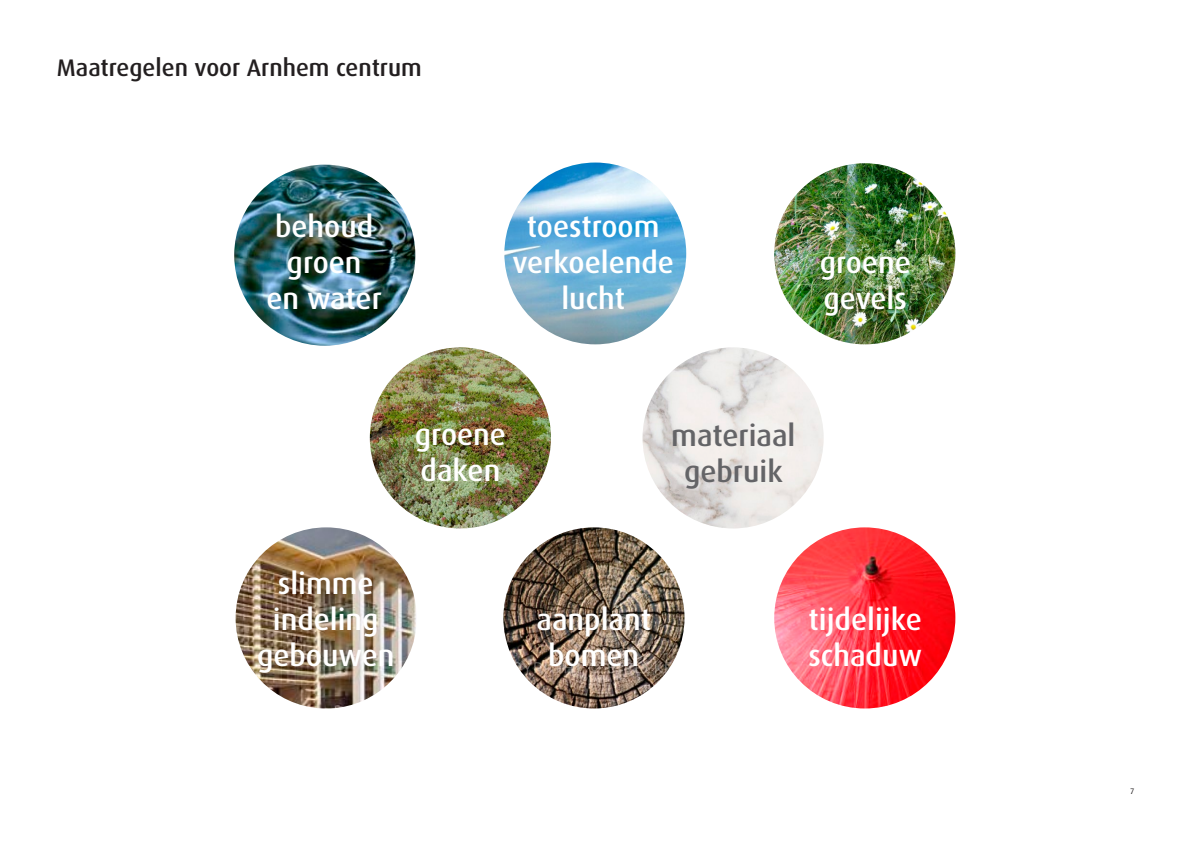
<style>
.page{position:relative;width:1191px;height:842px;background:#fff}
.page>*{position:absolute;margin:0;border:0;box-sizing:border-box;transform-origin:0 0}
.PR_-_bijschrift_grij{font:500 30px "Dax OT";color:#fff}
.PR_-_bijschrift_grij-2{font:500 30px "Dax OT";color:#646467}
.PR_-_bijschrift_grij-3{font:500 24px "Dax OT";color:#231f20}
.t1{font:8px "Dax OT";color:#231f20}
</style>
<div class="page">
<img style="left:504px;top:163px;width:182px;height:181px;border-radius:91px">
<img style="left:774px;top:163px;width:181px;height:181px;border-radius:91px">
<img style="left:774px;top:527px;width:181px;height:181px;border-radius:91px">
<img style="left:503px;top:527px;width:181px;height:181px;border-radius:91px">
<img style="left:236px;top:527px;width:181px;height:181px;border-radius:89px">
<img style="left:370px;top:347px;width:181px;height:181px;border-radius:91px">
<img style="left:642px;top:347px;width:181px;height:181px;border-radius:91px">
<img style="left:234px;top:165px;width:181px;height:181px;border-radius:91px">
<p class="PR_-_bijschrift_grij-3" style="left:57px;top:45px;width:366px">Maatregelen voor Arnhem centrum</p>
<p class="PR_-_bijschrift_grij" style="left:275px;top:198px;width:100px">behoud</p>
<p class="PR_-_bijschrift_grij" style="left:287px;top:234px;width:76px">groen</p>
<p class="PR_-_bijschrift_grij" style="left:266px;top:270px;width:117px">en water</p>
<p class="PR_-_bijschrift_grij" style="left:527px;top:198px;width:134px">toestroom</p>
<p class="PR_-_bijschrift_grij" style="left:512px;top:234px;width:163px">verkoelende</p>
<p class="PR_-_bijschrift_grij" style="left:561px;top:270px;width:65px">lucht</p>
<p class="PR_-_bijschrift_grij" style="left:819px;top:233px;width:93px">groene</p>
<p class="PR_-_bijschrift_grij" style="left:823px;top:269px;width:85px">gevels</p>
<p class="PR_-_bijschrift_grij" style="left:415px;top:406px;width:93px">groene</p>
<p class="PR_-_bijschrift_grij" style="left:420px;top:442px;width:81px">daken</p>
<p class="PR_-_bijschrift_grij-2" style="left:671px;top:407px;width:126px">materiaal</p>
<p class="PR_-_bijschrift_grij-2" style="left:684px;top:443px;width:100px">gebruik</p>
<p class="PR_-_bijschrift_grij" style="left:278px;top:555px;width:97px">slimme</p>
<p class="PR_-_bijschrift_grij" style="left:273px;top:591px;width:107px">indeling</p>
<p class="PR_-_bijschrift_grij" style="left:257px;top:627px;width:139px">gebouwen</p>
<p class="PR_-_bijschrift_grij" style="left:536px;top:591px;width:116px">aanplant</p>
<p class="PR_-_bijschrift_grij" style="left:548px;top:627px;width:93px">bomen</p>
<p class="PR_-_bijschrift_grij" style="left:808px;top:591px;width:115px">tijdelijke</p>
<p class="PR_-_bijschrift_grij" style="left:808px;top:627px;width:115px">schaduw</p>
<p class="t1" style="left:1130px;top:783px;width:6px">7</p>
</div>
